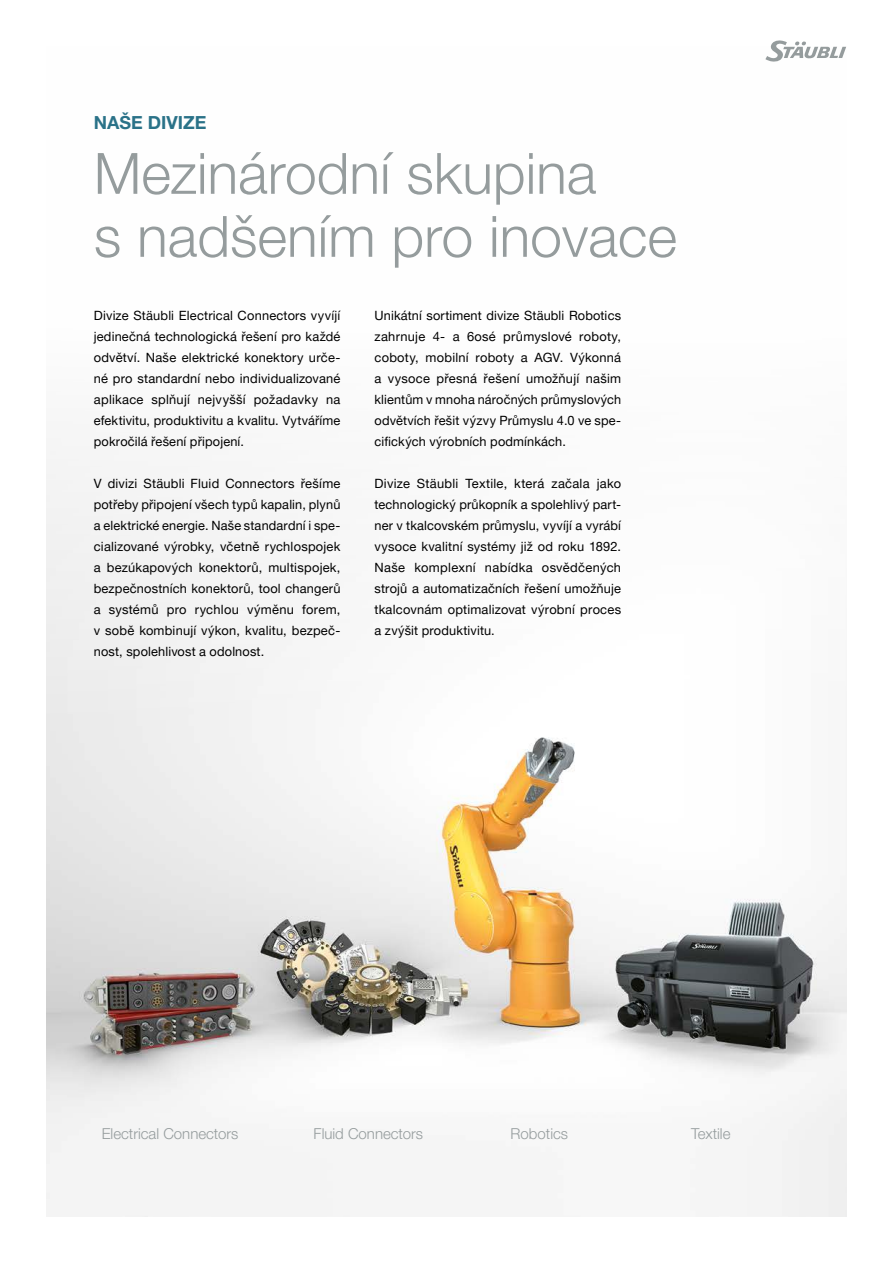
<style>
.page{position:relative;width:893px;height:1263px;background:#fff}
.page>*{position:absolute;margin:0;border:0;box-sizing:border-box;transform-origin:0 0}
.t1{font:300 57px/63px "Helvetica Neue LTW1 G";color:#959c9d}
.Kicker{font:700 18px "Helvetica Neue LTW1 G";color:#2a7288}
.Intertitle{font:300 15px "Helvetica Neue LTW1 G";color:#959c9d}
.Copytext{font:12.75px/21px "Helvetica Neue LTW1 G";letter-spacing:.015em;color:#000;text-align:justify}
</style>
<div class="page">
<svg style="left:770px;top:40px;width:76px;height:7px"></svg>
<img style="left:47px;top:47px;width:799px;height:1169px">
<p class="Kicker" style="left:94px;top:112px;width:114px">NAŠE DIVIZE</p>
<p class="t1" style="left:94px;top:142px;width:585px">Mezinárodní skupina<br>s nadšením pro inovace</p>
<p class="Copytext" style="left:94px;top:305px;width:248px">Divize Stäubli Electrical Connectors vyvíjí jedinečná technologická řešení pro každé odvětví. Naše elektrické konektory urče&shy;né pro standardní nebo individualizované aplikace splňují nejvyšší požadavky na efektivitu, produktivitu a kvalitu. Vytváříme pokročilá řešení připojení.</p>
<p class="Copytext" style="left:94px;top:473px;width:248px">V divizi Stäubli Fluid Connectors řešíme potřeby připojení všech typů kapalin, plynů a elektrické energie. Naše standardní i spe&shy;cializované výrobky, včetně rychlospojek a bezúkapových konektorů, multispojek, bezpečnostních konektorů, tool changerů a systémů pro rychlou výměnu forem, v sobě kombinují výkon, kvalitu, bezpeč&shy;nost, spolehlivost a odolnost.</p>
<p class="Copytext" style="left:374px;top:305px;width:248px">Unikátní sortiment divize Stäubli Robotics zahrnuje 4- a 6osé průmyslové roboty, coboty, mobilní roboty a AGV. Výkonná a vysoce přesná řešení umožňují našim klientům v mnoha náročných průmyslových odvětvích řešit výzvy Průmyslu 4.0 ve spe&shy;cifických výrobních podmínkách.</p>
<p class="Copytext" style="left:374px;top:473px;width:248px">Divize Stäubli Textile, která začala jako technologický průkopník a spolehlivý part&shy;ner v tkalcovském průmyslu, vyvíjí a vyrábí vysoce kvalitní systémy již od roku 1892.<br>Naše komplexní nabídka osvědčených strojů a automatizačních řešení umožňuje tkalcovnám optimalizovat výrobní proces a zvýšit produktivitu.</p>
<p class="Intertitle" style="left:102px;top:1124px;width:138px">Electrical Connectors</p>
<p class="Intertitle" style="left:314px;top:1124px;width:111px">Fluid Connectors</p>
<p class="Intertitle" style="left:511px;top:1124px;width:59px">Robotics</p>
<p class="Intertitle" style="left:691px;top:1124px;width:41px">Textile</p>
</div>
